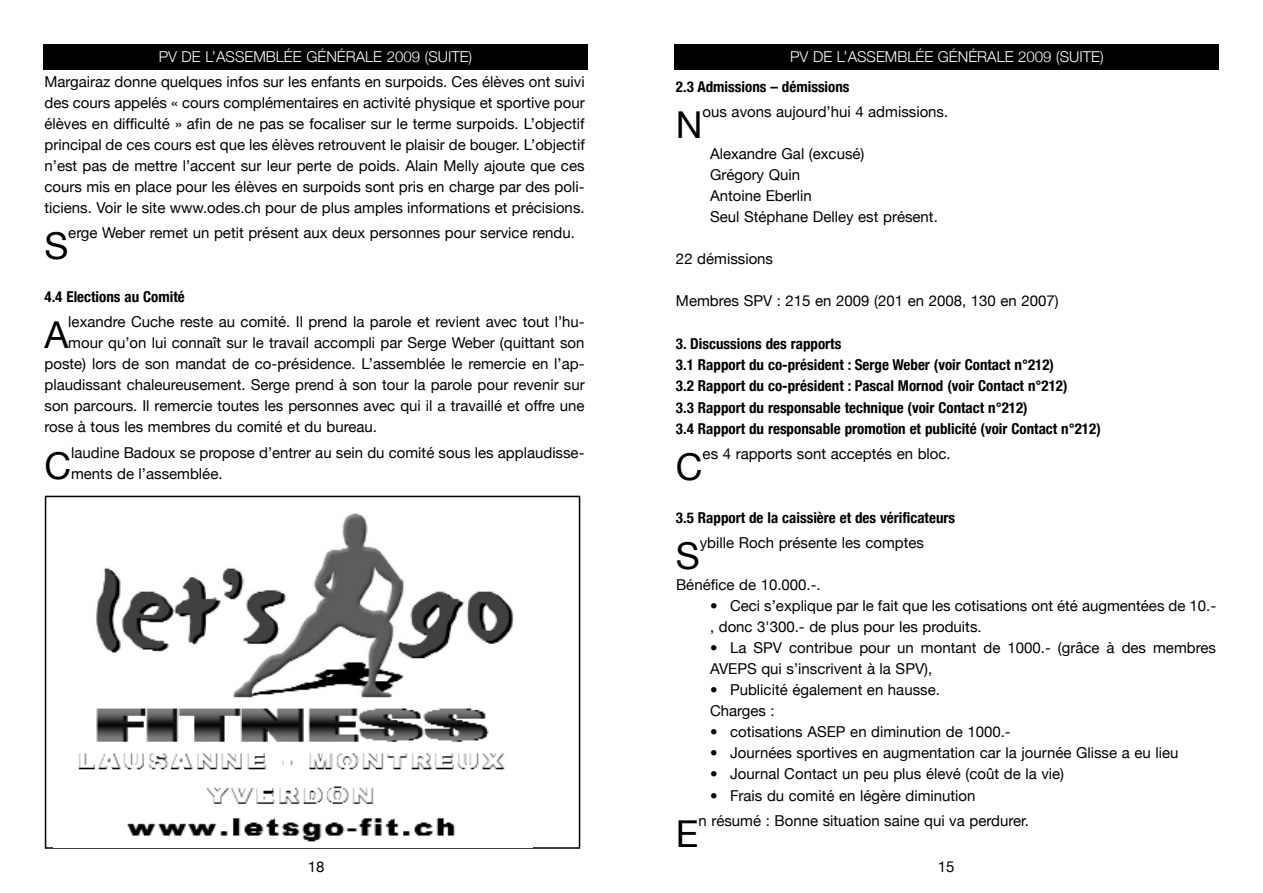
<style>
.page{position:relative;width:1263px;height:893px;background:#fff}
.page>*{position:absolute;margin:0;border:0;box-sizing:border-box;transform-origin:0 0}
.t1{font:37.05px "Helvetica Neue";color:#000}
.t2{font:15px/21px "Helvetica Neue";color:#000}
.t3{font:700 condensed 15px/21.3px "Helvetica Neue";color:#000}
.t4{font:300 15px "Helvetica Neue";color:#fff}
</style>
<div class="page">
<div style="left:43px;top:44px;width:545px;height:25px;background:#000"></div>
<div style="left:675px;top:44px;width:544px;height:25px;background:#000"></div>
<div style="left:45px;top:495px;width:535px;height:353px;border:2px solid #000"></div>
<img style="left:53px;top:513px;width:480px;height:334px">
<p class="t4" style="left:159px;top:48px;width:315px">PV DE L’ASSEMBLÉE GÉNÉRALE 2009 (SUITE)</p>
<p class="t4" style="left:790px;top:48px;width:315px">PV DE L’ASSEMBLÉE GÉNÉRALE 2009 (SUITE)</p>
<p class="t3" style="left:676px;top:75px;width:175px">2.3 Admissions – démissions</p>
<h1 class="t1" style="left:676px;top:103px;width:28px">N</h1>
<p class="t2" style="left:703px;top:101px;width:247px">ous avons aujourd’hui 4 admissions.</p>
<p class="t2" style="left:710px;top:143px;width:229px">Alexandre Gal (excusé)<br>Grégory Quin<br>Antoine Eberlin<br>Seul Stéphane Delley est présent.</p>
<p class="t2" style="left:676px;top:248px;width:99px">22 démissions</p>
<p class="t2" style="left:676px;top:290px;width:384px">Membres SPV : 215 en 2009 (201 en 2008, 130 en 2007)</p>
<p class="t3" style="left:676px;top:332px;width:426px">3. Discussions des rapports<br>3.1 Rapport du co-président : Serge Weber (voir Contact n°212)<br>3.2 Rapport du co-président : Pascal Mornod (voir Contact n°212)<br>3.3 Rapport du responsable technique (voir Contact n°212)<br>3.4 Rapport du responsable promotion et publicité (voir Contact n°212)</p>
<h1 class="t1" style="left:676px;top:445px;width:28px">C</h1>
<p class="t2" style="left:703px;top:443px;width:250px">es 4 rapports sont acceptés en bloc.</p>
<p class="t3" style="left:676px;top:506px;width:281px">3.5 Rapport de la caissière et des vérificateurs</p>
<h1 class="t1" style="left:676px;top:534px;width:25px">S</h1>
<p class="t2" style="left:700px;top:532px;width:226px">ybille Roch présente les comptes</p>
<p class="t2" style="left:676px;top:574px;width:146px">Bénéfice de 10.000.-.</p>
<p class="t2" style="left:710px;top:595px;width:508px">• Ceci s’explique par le fait que les cotisations ont été augmentées de 10.- , donc 3'300.- de plus pour les produits.</p>
<p class="t2" style="left:710px;top:637px;width:507px">• La SPV contribue pour un montant de 1000.- (grâce à des membres<br>AVEPS qui s’inscrivent à la SPV),</p>
<p class="t2" style="left:710px;top:679px;width:231px">• Publicité également en hausse.<br>Charges :</p>
<p class="t2" style="left:710px;top:721px;width:302px">• cotisations ASEP en diminution de 1000.-</p>
<p class="t2" style="left:710px;top:742px;width:470px">• Journées sportives en augmentation car la journée Glisse a eu lieu</p>
<p class="t2" style="left:710px;top:763px;width:356px">• Journal Contact un peu plus élevé (coût de la vie)</p>
<p class="t2" style="left:710px;top:784px;width:267px">• Frais du comité en légère diminution</p>
<h1 class="t1" style="left:676px;top:811px;width:24px">E</h1>
<p class="t2" style="left:698px;top:810px;width:332px">n résumé : Bonne situation saine qui va perdurer.</p>
<p class="t2" style="left:44px;top:71px;width:542px;text-align:justify">Margairaz donne quelques infos sur les enfants en surpoids. Ces élèves ont suivi des cours appelés « cours complémentaires en activité physique et sportive pour élèves en difficulté » afin de ne pas se focaliser sur le terme surpoids. L’objectif principal de ces cours est que les élèves retrouvent le plaisir de bouger. L’objectif n’est pas de mettre l’accent sur leur perte de poids. Alain Melly ajoute que ces cours mis en place pour les élèves en surpoids sont pris en charge par des poli&shy;ticiens. Voir le site www.odes.ch pour de plus amples informations et précisions.</p>
<h1 class="t1" style="left:44px;top:224px;width:25px">S</h1>
<p class="t2" style="left:68px;top:222px;width:508px">erge Weber remet un petit présent aux deux personnes pour service rendu.</p>
<p class="t3" style="left:45px;top:286px;width:142px">4.4 Elections au Comité</p>
<h1 class="t1" style="left:44px;top:313px;width:25px">A</h1>
<p class="t2" style="left:68px;top:311px;width:518px">lexandre Cuche reste au comité. Il prend la parole et revient avec tout l’hu-</p>
<p class="t2" style="left:68px;top:332px;width:518px">mour qu’on lui connaît sur le travail accompli par Serge Weber (quittant son</p>
<p class="t2" style="left:45px;top:353px;width:542px">poste) lors de son mandat de co-présidence. L’assemblée le remercie en l’ap-</p>
<p class="t2" style="left:45px;top:374px;width:542px">plaudissant chaleureusement. Serge prend à son tour la parole pour revenir sur</p>
<p class="t2" style="left:45px;top:395px;width:542px">son parcours. Il remercie toutes les personnes avec qui il a travaillé et offre une</p>
<p class="t2" style="left:45px;top:416px;width:334px">rose à tous les membres du comité et du bureau.</p>
<h1 class="t1" style="left:44px;top:443px;width:28px">C</h1>
<p class="t2" style="left:71px;top:441px;width:515px">laudine Badoux se propose d’entrer au sein du comité sous les applaudisse&shy;ments de l’assemblée.</p>
<p class="t2" style="left:308px;top:855px;width:18px">18</p>
<p class="t2" style="left:938px;top:855px;width:18px">15</p>
</div>
